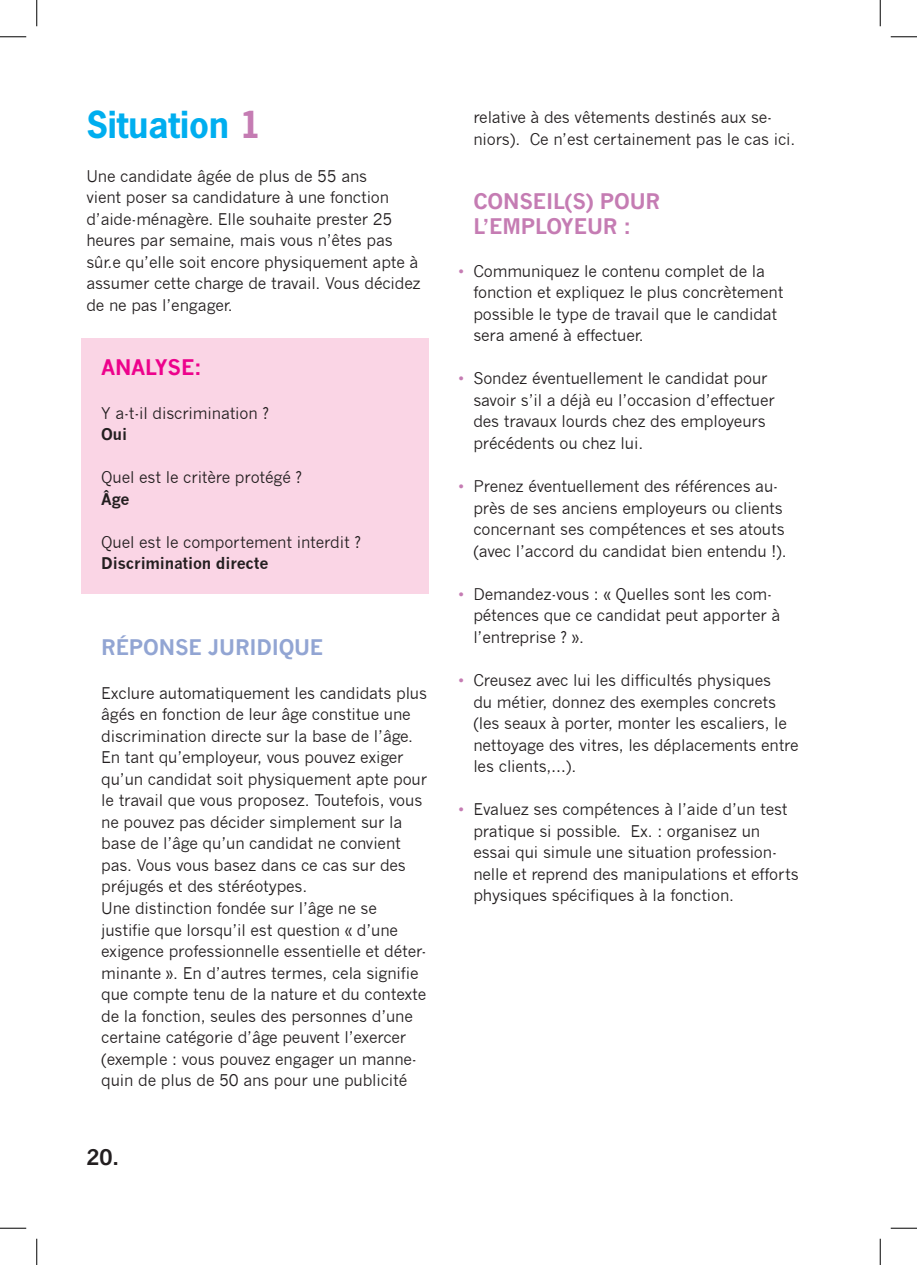
<style>
.page{position:relative;width:917px;height:1265px;background:#fff}
.page>*{position:absolute;margin:0;border:0;box-sizing:border-box;transform-origin:0 0}
.t1{font:700 35px "News Gothic Std";color:#00aeef}
.t2{font:700 21px/24.5px "News Gothic";letter-spacing:-.01em;color:#c57cb3}
.t3{font:700 21px "News Gothic";letter-spacing:-.01em;color:#92a5d3}
.t4{font:700 21px "News Gothic";letter-spacing:-.015em;color:#ed028c}
.t5{font:700 21px "News Gothic";color:#231f20}
.t6{font:15.75px/21.5px "News Gothic";letter-spacing:-.01em;color:#231f20}
.t7{font:700 15.75px "News Gothic";letter-spacing:-.01em;color:#231f20}
.s1{color:#c57cb3}
</style>
<div class="page">
<div style="left:81px;top:338px;width:348px;height:255px;background:#fad5e5"></div>
<svg style="left:0;top:36px;width:26px;height:1px"></svg>
<svg style="left:891px;top:36px;width:26px;height:1px"></svg>
<svg style="left:0;top:1227px;width:26px;height:1px"></svg>
<svg style="left:891px;top:1227px;width:26px;height:1px"></svg>
<svg style="left:36px;top:0;width:1px;height:26px"></svg>
<svg style="left:36px;top:1238px;width:1px;height:26px"></svg>
<svg style="left:880px;top:0;width:1px;height:26px"></svg>
<svg style="left:880px;top:1238px;width:1px;height:26px"></svg>
<h1 class="t1" style="left:86px;top:102px;width:177px">Situation <span class="s1">1</span></h1>
<p class="t6" style="left:86px;top:165px;width:336px">Une candidate âgée de plus de 55 ans<br>vient poser sa candidature à une fonction d’aide-ménagère. Elle souhaite prester 25 heures par semaine, mais vous n’êtes pas sûr.e qu’elle soit encore physiquement apte à assumer cette charge de travail. Vous décidez de ne pas l’engager.</p>
<h2 class="t4" style="left:101px;top:355px;width:102px">ANALYSE:</h2>
<p class="t6" style="left:101px;top:402px;width:169px">Y a-t-il discrimination ?</p>
<p class="t7" style="left:101px;top:424px;width:27px">Oui</p>
<p class="t6" style="left:101px;top:466px;width:202px">Quel est le critère protégé ?</p>
<p class="t7" style="left:101px;top:489px;width:30px">Âge</p>
<p class="t6" style="left:101px;top:531px;width:261px">Quel est le comportement interdit ?</p>
<p class="t7" style="left:101px;top:553px;width:169px">Discrimination directe</p>
<h2 class="t3" style="left:101px;top:634px;width:224px">RÉPONSE JURIDIQUE</h2>
<p class="t6" style="left:101px;top:682px;width:327px">Exclure automatiquement les candidats plus âgés en fonction de leur âge constitue une discrimination directe sur la base de l’âge.<br>En tant qu’employeur, vous pouvez exiger qu’un candidat soit physiquement apte pour le travail que vous proposez. Toutefois, vous ne pouvez pas décider simplement sur la base de l’âge qu’un candidat ne convient pas. Vous vous basez dans ce cas sur des préjugés et des stéréotypes.<br>Une distinction fondée sur l’âge ne se justifie que lorsqu’il est question « d’une exigence professionnelle essentielle et déter&shy;minante ». En d’autres termes, cela signifie que compte tenu de la nature et du contexte de la fonction, seules des personnes d’une certaine catégorie d’âge peuvent l’exercer (exemple : vous pouvez engager un manne&shy;quin de plus de 50 ans pour une publicité</p>
<h2 class="t5" style="left:86px;top:1143px;width:34px">20.</h2>
<p class="t6" style="left:473px;top:106px;width:324px">relative à des vêtements destinés aux se&shy;niors). Ce n’est certainement pas le cas ici.</p>
<h2 class="t2" style="left:473px;top:189px;width:188px">CONSEIL(S) POUR<br>L’EMPLOYEUR :</h2>
<p class="t6" style="left:473px;top:260px;width:312px;text-indent:-15px"><span class="s1">•</span> Communiquez le contenu complet de la fonction et expliquez le plus concrètement possible le type de travail que le candidat sera amené à effectuer.</p>
<p class="t6" style="left:473px;top:368px;width:303px;text-indent:-15px"><span class="s1">•</span> Sondez éventuellement le candidat pour savoir s’il a déjà eu l’occasion d’effectuer des travaux lourds chez des employeurs précédents ou chez lui.</p>
<p class="t6" style="left:473px;top:475px;width:315px;text-indent:-15px"><span class="s1">•</span> Prenez éventuellement des références au&shy;près de ses anciens employeurs ou clients concernant ses compétences et ses atouts (avec l’accord du candidat bien entendu !).</p>
<p class="t6" style="left:473px;top:583px;width:308px;text-indent:-15px"><span class="s1">•</span> Demandez-vous : « Quelles sont les com&shy;pétences que ce candidat peut apporter à l’entreprise ? ».</p>
<p class="t6" style="left:473px;top:669px;width:327px;text-indent:-15px"><span class="s1">•</span> Creusez avec lui les difficultés physiques<br>du métier, donnez des exemples concrets (les seaux à porter, monter les escaliers, le nettoyage des vitres, les déplacements entre les clients,…).</p>
<p class="t6" style="left:473px;top:798px;width:327px;text-indent:-15px"><span class="s1">•</span> Evaluez ses compétences à l’aide d’un test pratique si possible. Ex. : organisez un essai qui simule une situation profession&shy;nelle et reprend des manipulations et efforts physiques spécifiques à la fonction.</p>
</div>
